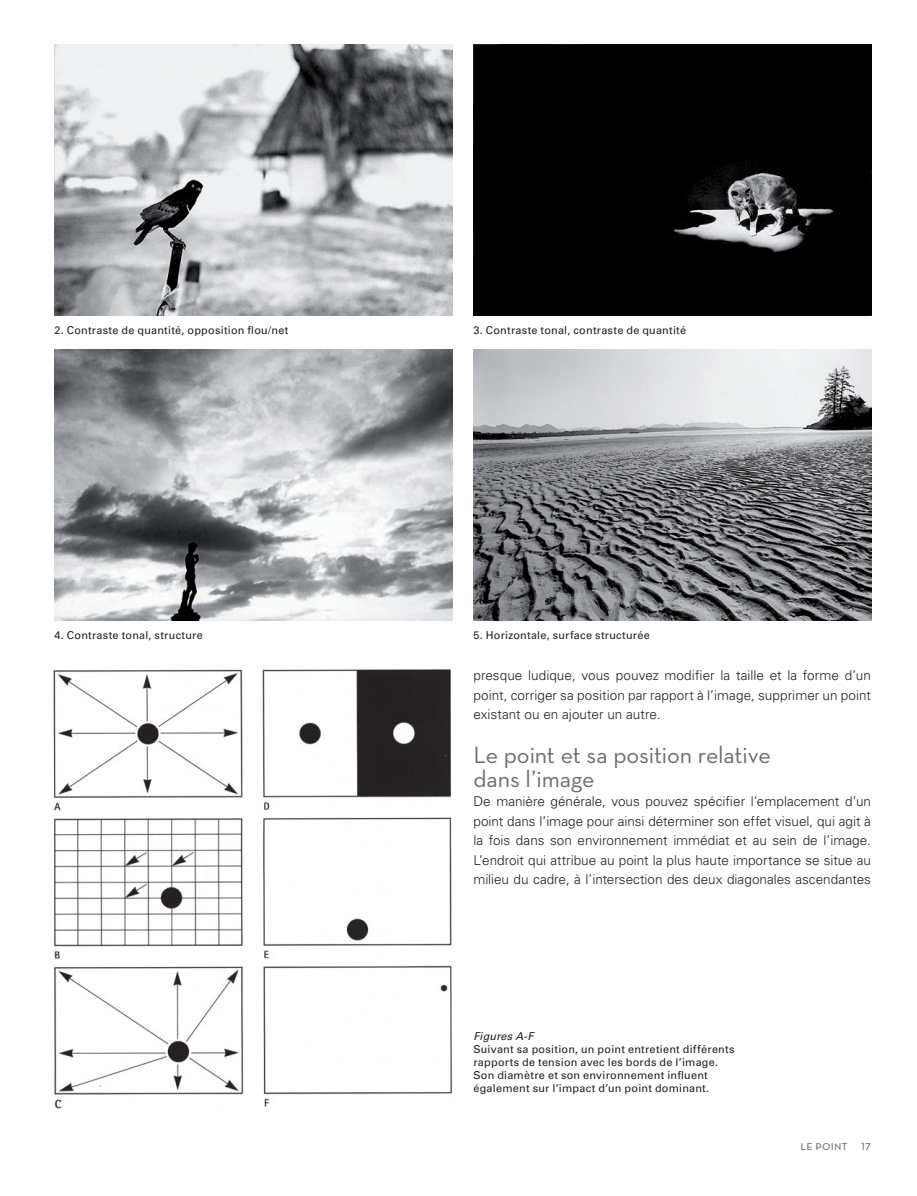
<style>
.page{position:relative;width:917px;height:1196px;background:#fff}
.page>*{position:absolute;margin:0;border:0;box-sizing:border-box;transform-origin:0 0}
.t1{font:24px/24px "Neutra Text";letter-spacing:-.005em;color:#6c6d70}
.t2{font:300 13.5px/19.5px "Univers LT Std";color:#231f20;text-align:justify}
.t3{font:13.5px "Neutra Text Book SC";letter-spacing:.01em;color:#6c6d70}
.t4{font:10.8px/13px "Univers LT Std";letter-spacing:.02em;color:#231f20}
.t5{font:italic 10.8px "Univers LT Std";letter-spacing:.015em;color:#231f20}
</style>
<div class="page">
<img style="left:53px;top:669px;width:400px;height:440px">
<img style="left:473px;top:349px;width:398px;height:271px">
<img style="left:54px;top:349px;width:398px;height:271px">
<div style="left:473px;top:44px;width:398px;height:271px;background:#000"></div>
<img style="left:54px;top:44px;width:398px;height:271px">
<p class="t4" style="left:54px;top:324px;width:235px">2. Contraste de quantité, opposition flou/net</p>
<p class="t4" style="left:473px;top:324px;width:214px">3. Contraste tonal, contraste de quantité</p>
<p class="t4" style="left:54px;top:629px;width:150px">4. Contraste tonal, structure</p>
<p class="t4" style="left:473px;top:629px;width:178px">5. Horizontale, surface structurée</p>
<p class="t2" style="left:473px;top:665px;width:399px">presque ludique, vous pouvez modifier la taille et la forme d’un point, corriger sa position par rapport à l’image, supprimer un point existant ou en ajouter un autre.</p>
<h1 class="t1" style="left:473px;top:742px;width:299px">Le point et sa position relative dans l’image</h1>
<p class="t2" style="left:473px;top:791px;width:399px">De manière générale, vous pouvez spécifier l’emplacement d’un point dans l’image pour ainsi déterminer son effet visuel, qui agit à la fois dans son environnement immédiat et au sein de l’image.<br>L’endroit qui attribue au point la plus haute importance se situe au milieu du cadre, à l’intersection des deux diagonales ascendantes</p>
<p class="t5" style="left:473px;top:1029px;width:62px">Figures A-F</p>
<p class="t4" style="left:473px;top:1042px;width:263px">Suivant sa position, un point entretient différents rapports de tension avec les bords de l’image.<br>Son diamètre et son environnement influent également sur l’impact d’un point dominant.</p>
<p class="t3" style="left:800px;top:1136px;width:72px">le point 17</p>
</div>
